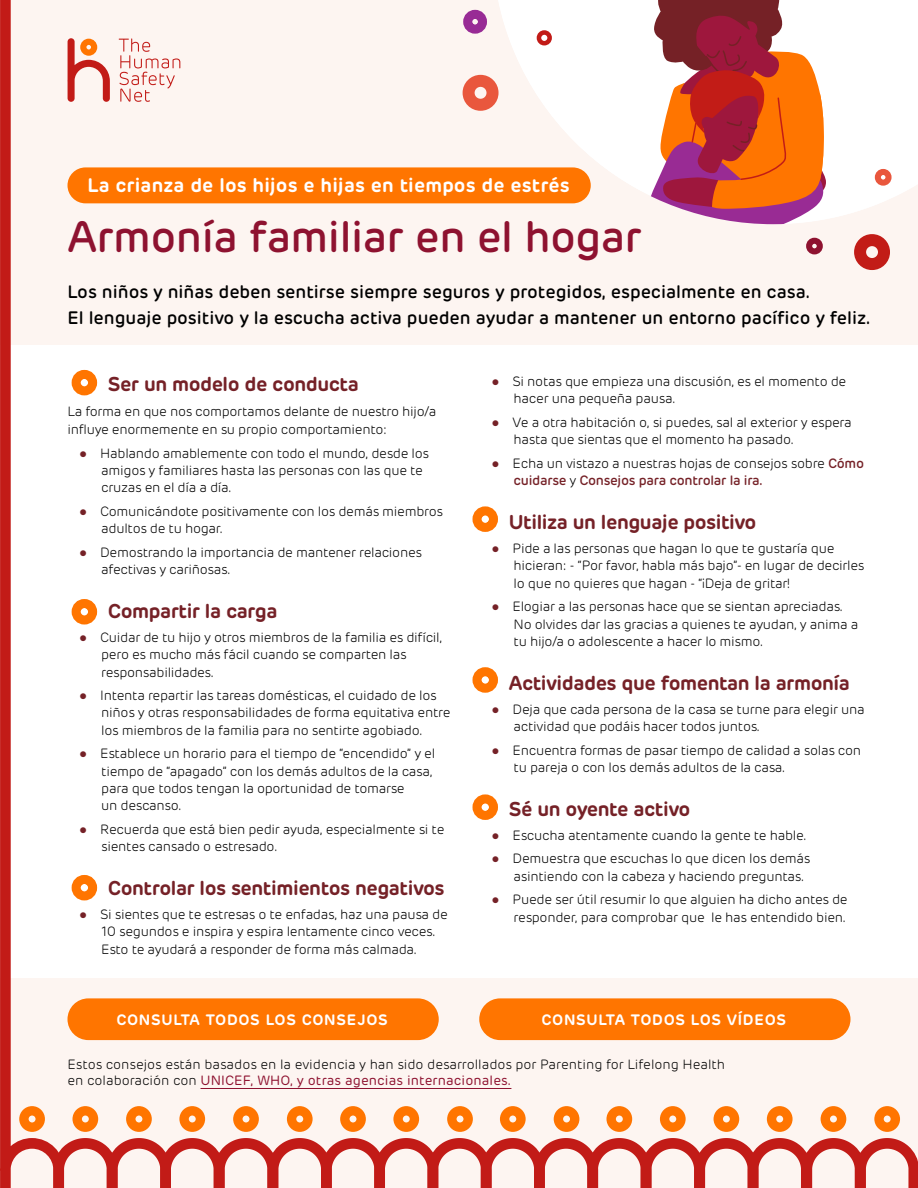
<style>
.page{position:relative;width:918px;height:1188px;background:#fff}
.page>*{position:absolute;margin:0;border:0;box-sizing:border-box;transform-origin:0 0}
.t1{font:500 43.5px "Rubrik";letter-spacing:-.01em;color:#8e1230}
.t2{font:600 19.8px "Rubrik";letter-spacing:-.02em;color:#752127}
.t3{font:600 19.5px "Rubrik";letter-spacing:.01em;color:#fff}
.t4{font:500 18px/25.5px "Rubrik";color:#000}
.t5{font:600 15px "Rubrik";letter-spacing:.05em;color:#fff}
.t6{font:300 13.5px/17.2px "Rubrik";letter-spacing:-.02em;color:#000}
.t7{font:300 13.5px/16.5px "Rubrik";color:#000}
.s1{font-family:"Arial";font-weight:400;color:#752127}
.s2{font-weight:500;color:#752127}
.s3{font-weight:400;color:#8e1230}
</style>
<div class="page">
<div style="left:0;top:0;width:918px;height:345px;background:#fdf5f1"></div>
<div style="left:0;top:978px;width:918px;height:210px;background:#fdf5f1"></div>
<div style="left:826px;top:0;width:92px;height:219px;background:#fff"></div>
<svg style="left:498px;top:0;width:147px;height:204px;fill:#fff"></svg>
<svg style="left:645px;top:0;width:181px;height:224px"></svg>
<svg style="left:67px;top:38px;width:43px;height:64px"></svg>
<svg style="left:119px;top:38px;width:61px;height:64px"></svg>
<div style="left:854px;top:234px;width:36px;height:36px;border:12px solid #c21c17;border-radius:50%"></div>
<div style="left:463px;top:75px;width:36px;height:36px;border:12px solid #e9573d;border-radius:50%"></div>
<div style="left:463px;top:10px;width:24px;height:24px;border:9px solid #982b95;border-radius:50%"></div>
<div style="left:806px;top:238px;width:17px;height:16px;border:6px solid #8e1230;border-radius:50%"></div>
<div style="left:875px;top:169px;width:17px;height:17px;border:6px solid #e9573d;border-radius:50%"></div>
<div style="left:537px;top:30px;width:15px;height:15px;border:4px solid #c21b17;border-radius:50%"></div>
<svg style="left:72px;top:1106px;width:26px;height:26px"></svg>
<svg style="left:0;top:0;width:53px;height:1188px"></svg>
<svg style="left:126px;top:1106px;width:26px;height:26px"></svg>
<svg style="left:179px;top:1106px;width:26px;height:26px"></svg>
<svg style="left:233px;top:1106px;width:26px;height:26px"></svg>
<svg style="left:287px;top:1106px;width:26px;height:26px"></svg>
<svg style="left:340px;top:1106px;width:26px;height:26px"></svg>
<svg style="left:393px;top:1106px;width:26px;height:26px"></svg>
<svg style="left:447px;top:1106px;width:26px;height:26px"></svg>
<svg style="left:554px;top:1106px;width:25px;height:26px"></svg>
<svg style="left:500px;top:1106px;width:26px;height:26px"></svg>
<svg style="left:606px;top:1106px;width:26px;height:26px"></svg>
<svg style="left:660px;top:1106px;width:26px;height:26px"></svg>
<svg style="left:714px;top:1106px;width:25px;height:26px"></svg>
<svg style="left:767px;top:1106px;width:26px;height:26px"></svg>
<svg style="left:821px;top:1106px;width:25px;height:26px"></svg>
<svg style="left:874px;top:1106px;width:26px;height:26px"></svg>
<svg style="left:53px;top:1138px;width:865px;height:50px"></svg>
<div style="left:72px;top:370px;width:25px;height:25px;border:9px solid #ff7500;border-radius:50%"></div>
<div style="left:473px;top:506px;width:25px;height:26px;border:9px solid #ff7500;border-radius:50%"></div>
<div style="left:473px;top:667px;width:25px;height:26px;border:9px solid #ff7500;border-radius:50%"></div>
<div style="left:473px;top:794px;width:25px;height:26px;border:9px solid #ff7500;border-radius:50%"></div>
<div style="left:72px;top:599px;width:25px;height:26px;border:9px solid #ff7500;border-radius:50%"></div>
<div style="left:72px;top:875px;width:25px;height:25px;border:9px solid #ff7500;border-radius:50%"></div>
<div style="left:68px;top:998px;width:371px;height:42px;background:#ff7500;border-radius:21px"></div>
<div style="left:479px;top:998px;width:371px;height:42px;background:#ff7500;border-radius:21px"></div>
<hr style="left:201px;top:1088px;width:310px;height:1px;background:#8e1230">
<div style="left:68px;top:167px;width:523px;height:36px;background:#ff7500;border-radius:18px"></div>
<h3 class="t3" style="left:88px;top:172px;width:483px">La crianza de los hijos e hijas en tiempos de estrés</h3>
<h1 class="t1" style="left:68px;top:211px;width:576px">Armonía familiar en el hogar</h1>
<h3 class="t4" style="left:68px;top:279px;width:805px">Los niños y niñas deben sentirse siempre seguros y protegidos, especialmente en casa.<br>El lenguaje positivo y la escucha activa pueden ayudar a mantener un entorno pacífico y feliz.</h3>
<h2 class="t2" style="left:108px;top:371px;width:252px">Ser un modelo de conducta</h2>
<p class="t6" style="left:68px;top:402px;width:370px;line-height:18px">La forma en que nos comportamos delante de nuestro hijo/a influye enormemente en su propio comportamiento:</p>
<p class="t6" style="left:101px;top:445px;width:329px;text-indent:-22px"><span class="s1">●</span> Hablando amablemente con todo el mundo, desde los amigos y familiares hasta las personas con las que te cruzas en el día a día.</p>
<p class="t6" style="left:101px;top:503px;width:343px;text-indent:-22px"><span class="s1">●</span> Comunicándote positivamente con los demás miembros adultos de tu hogar.</p>
<p class="t6" style="left:101px;top:544px;width:322px;text-indent:-22px"><span class="s1">●</span> Demostrando la importancia de mantener relaciones afectivas y cariñosas.</p>
<h2 class="t2" style="left:108px;top:598px;width:171px">Compartir la carga</h2>
<p class="t6" style="left:101px;top:629px;width:343px;text-indent:-22px"><span class="s1">●</span> Cuidar de tu hijo y otros miembros de la familia es difícil, pero es mucho más fácil cuando se comparten las responsabilidades.</p>
<p class="t6" style="left:101px;top:687px;width:351px;text-indent:-22px"><span class="s1">●</span> Intenta repartir las tareas domésticas, el cuidado de los niños y otras responsabilidades de forma equitativa entre los miembros de la familia para no sentirte agobiado.</p>
<p class="t6" style="left:101px;top:745px;width:335px;text-indent:-22px"><span class="s1">●</span> Establece un horario para el tiempo de “encendido” y el tiempo de “apagado” con los demás adultos de la casa, para que todos tengan la oportunidad de tomarse<br>un descanso.</p>
<p class="t6" style="left:101px;top:821px;width:345px;text-indent:-22px"><span class="s1">●</span> Recuerda que está bien pedir ayuda, especialmente si te sientes cansado o estresado.</p>
<h2 class="t2" style="left:108px;top:875px;width:338px">Controlar los sentimientos negativos</h2>
<p class="t6" style="left:101px;top:906px;width:348px;text-indent:-22px"><span class="s1">●</span> Si sientes que te estresas o te enfadas, haz una pausa de<br>10 segundos e inspira y espira lentamente cinco veces.<br>Esto te ayudará a responder de forma más calmada.</p>
<p class="t6" style="left:514px;top:373px;width:334px;text-indent:-22px"><span class="s1">●</span> Si notas que empieza una discusión, es el momento de hacer una pequeña pausa.</p>
<p class="t6" style="left:514px;top:414px;width:340px;text-indent:-22px"><span class="s1">●</span> Ve a otra habitación o, si puedes, sal al exterior y espera hasta que sientas que el momento ha pasado.</p>
<p class="t6" style="left:514px;top:455px;width:352px;text-indent:-22px"><span class="s1">●</span> Echa un vistazo a nuestras hojas de consejos sobre <span class="s2">Cómo cuidarse</span> y <span class="s2">Consejos para controlar la ira.</span></p>
<h2 class="t2" style="left:509px;top:509px;width:249px">Utiliza un lenguaje positivo</h2>
<p class="t6" style="left:514px;top:540px;width:352px;text-indent:-22px"><span class="s1">●</span> Pide a las personas que hagan lo que te gustaría que hicieran: - “Por favor, habla más bajo”- en lugar de decirles lo que no quieres que hagan - “¡Deja de gritar!</p>
<p class="t6" style="left:514px;top:598px;width:346px;text-indent:-22px"><span class="s1">●</span> Elogiar a las personas hace que se sientan apreciadas.<br>No olvides dar las gracias a quienes te ayudan, y anima a tu hijo/a o adolescente a hacer lo mismo.</p>
<h2 class="t2" style="left:509px;top:670px;width:343px">Actividades que fomentan la armonía</h2>
<p class="t6" style="left:514px;top:701px;width:353px;text-indent:-22px"><span class="s1">●</span> Deja que cada persona de la casa se turne para elegir una actividad que podáis hacer todos juntos.</p>
<p class="t6" style="left:514px;top:742px;width:349px;text-indent:-22px"><span class="s1">●</span> Encuentra formas de pasar tiempo de calidad a solas con tu pareja o con los demás adultos de la casa.</p>
<h2 class="t2" style="left:509px;top:796px;width:183px">Sé un oyente activo</h2>
<p class="t6" style="left:492px;top:827px;width:317px"><span class="s1">●</span> Escucha atentamente cuando la gente te hable.</p>
<p class="t6" style="left:514px;top:850px;width:298px;text-indent:-22px"><span class="s1">●</span> Demuestra que escuchas lo que dicen los demás asintiendo con la cabeza y haciendo preguntas.</p>
<p class="t6" style="left:492px;top:891px;width:358px;text-align:right"><span class="s1">●</span> Puede ser útil resumir lo que alguien ha dicho antes de responder, para comprobar que le has entendido bien.</p>
<p class="t5" style="left:116px;top:1010px;width:273px">CONSULTA TODOS LOS CONSEJOS</p>
<p class="t5" style="left:542px;top:1010px;width:246px">CONSULTA TODOS LOS VÍDEOS</p>
<p class="t7" style="left:68px;top:1056px;width:659px">Estos consejos están basados en la evidencia y han sido desarrollados por Parenting for Lifelong Health en colaboración con <span class="s3">UNICEF, WHO, y otras agencias internacionales.</span></p>
</div>
